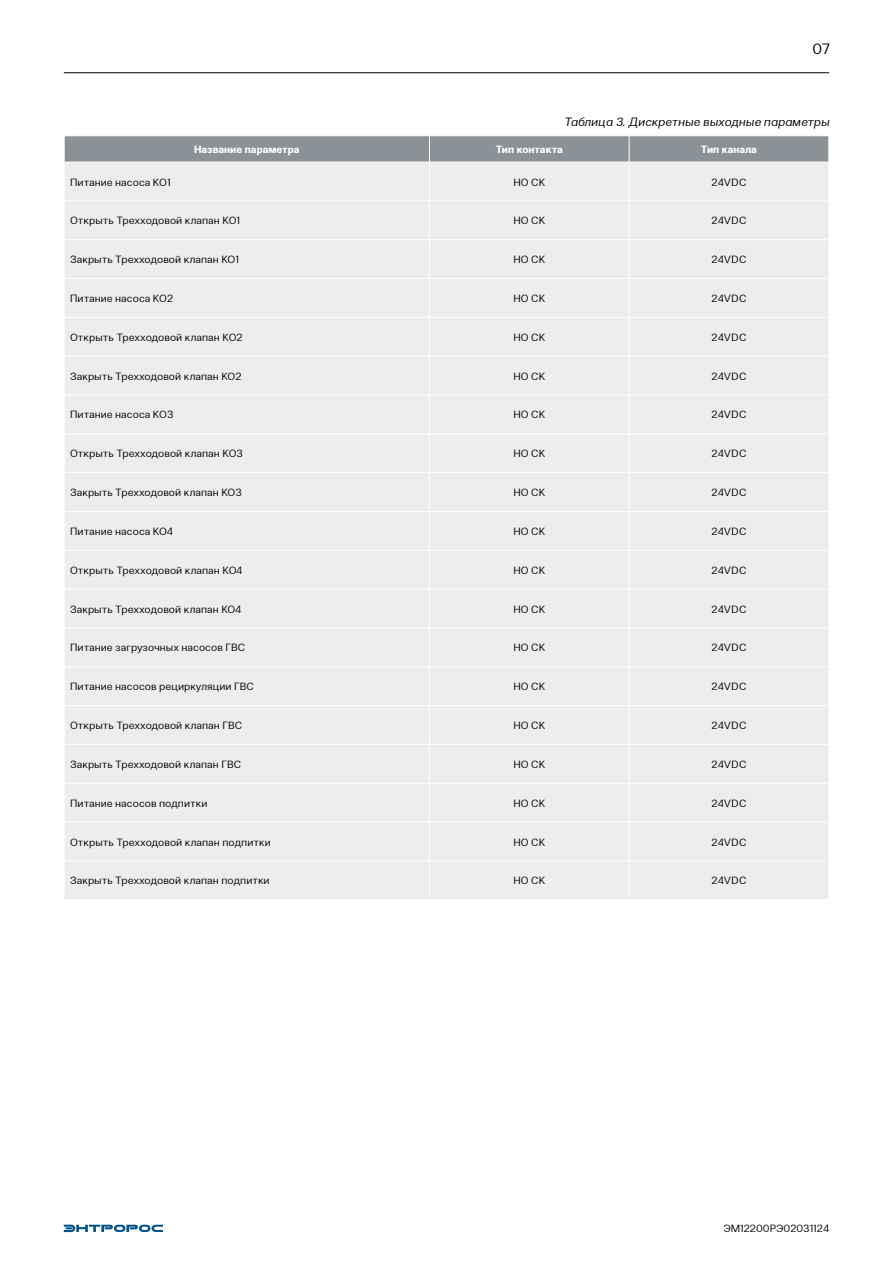
<style>
.page{position:relative;width:893px;height:1263px;background:#fff}
.page>*{position:absolute;margin:0;border:0;box-sizing:border-box;transform-origin:0 0}
.t1{font:15px "Clinica Pro";color:#000}
.t2{font:italic 12px "Clinica Pro";color:#000}
.t3{font:10.5px "Clinica Pro";color:#000}
.t4{font:700 10.5px "Clinica Pro";color:#fff}
</style>
<div class="page">
<hr style="left:64px;top:72px;width:765px;height:1px;background:#000">
<svg style="left:64px;top:1225px;width:99px;height:7px"></svg>
<div style="left:65px;top:163px;width:763px;height:736px;background:#ededee"></div>
<hr style="left:64px;top:200px;width:365px;height:1px;background:#fff">
<hr style="left:64px;top:239px;width:365px;height:1px;background:#fff">
<hr style="left:64px;top:317px;width:365px;height:1px;background:#fff">
<hr style="left:64px;top:356px;width:365px;height:1px;background:#fff">
<hr style="left:64px;top:433px;width:365px;height:1px;background:#fff">
<hr style="left:64px;top:472px;width:365px;height:1px;background:#fff">
<hr style="left:64px;top:550px;width:365px;height:1px;background:#fff">
<hr style="left:64px;top:589px;width:365px;height:1px;background:#fff">
<hr style="left:64px;top:628px;width:365px;height:1px;background:#fff">
<hr style="left:64px;top:666px;width:365px;height:1px;background:#fff">
<hr style="left:64px;top:705px;width:365px;height:1px;background:#fff">
<hr style="left:64px;top:744px;width:365px;height:1px;background:#fff">
<hr style="left:64px;top:783px;width:365px;height:1px;background:#fff">
<hr style="left:64px;top:822px;width:365px;height:1px;background:#fff">
<hr style="left:64px;top:860px;width:365px;height:1px;background:#fff">
<hr style="left:429px;top:200px;width:200px;height:1px;background:#fff">
<hr style="left:629px;top:200px;width:200px;height:1px;background:#fff">
<hr style="left:429px;top:239px;width:200px;height:1px;background:#fff">
<hr style="left:629px;top:239px;width:200px;height:1px;background:#fff">
<hr style="left:429px;top:278px;width:200px;height:1px;background:#fff">
<hr style="left:629px;top:278px;width:200px;height:1px;background:#fff">
<hr style="left:429px;top:317px;width:200px;height:1px;background:#fff">
<hr style="left:629px;top:317px;width:200px;height:1px;background:#fff">
<hr style="left:429px;top:356px;width:200px;height:1px;background:#fff">
<hr style="left:629px;top:356px;width:200px;height:1px;background:#fff">
<hr style="left:429px;top:395px;width:200px;height:1px;background:#fff">
<hr style="left:629px;top:395px;width:200px;height:1px;background:#fff">
<hr style="left:429px;top:433px;width:200px;height:1px;background:#fff">
<hr style="left:629px;top:433px;width:200px;height:1px;background:#fff">
<hr style="left:429px;top:472px;width:200px;height:1px;background:#fff">
<hr style="left:629px;top:472px;width:200px;height:1px;background:#fff">
<hr style="left:429px;top:511px;width:200px;height:1px;background:#fff">
<hr style="left:629px;top:511px;width:200px;height:1px;background:#fff">
<hr style="left:429px;top:550px;width:200px;height:1px;background:#fff">
<hr style="left:629px;top:550px;width:200px;height:1px;background:#fff">
<hr style="left:429px;top:589px;width:200px;height:1px;background:#fff">
<hr style="left:629px;top:589px;width:200px;height:1px;background:#fff">
<hr style="left:429px;top:628px;width:200px;height:1px;background:#fff">
<hr style="left:629px;top:628px;width:200px;height:1px;background:#fff">
<hr style="left:429px;top:666px;width:200px;height:1px;background:#fff">
<hr style="left:629px;top:666px;width:200px;height:1px;background:#fff">
<hr style="left:429px;top:705px;width:200px;height:1px;background:#fff">
<hr style="left:629px;top:705px;width:200px;height:1px;background:#fff">
<hr style="left:429px;top:744px;width:200px;height:1px;background:#fff">
<hr style="left:629px;top:744px;width:200px;height:1px;background:#fff">
<hr style="left:429px;top:783px;width:200px;height:1px;background:#fff">
<hr style="left:629px;top:783px;width:200px;height:1px;background:#fff">
<hr style="left:429px;top:822px;width:200px;height:1px;background:#fff">
<hr style="left:629px;top:822px;width:200px;height:1px;background:#fff">
<hr style="left:429px;top:860px;width:200px;height:1px;background:#fff">
<hr style="left:629px;top:860px;width:200px;height:1px;background:#fff">
<svg style="left:64px;top:136px;width:765px;height:26px;background:#8d959a"></svg>
<hr style="left:64px;top:278px;width:365px;height:1px;background:#fff">
<hr style="left:64px;top:395px;width:365px;height:1px;background:#fff">
<hr style="left:64px;top:511px;width:365px;height:1px;background:#fff">
<hr style="left:429px;top:162px;width:1px;height:38px;background:#fff">
<hr style="left:629px;top:162px;width:1px;height:38px;background:#fff">
<hr style="left:429px;top:201px;width:1px;height:38px;background:#fff">
<hr style="left:629px;top:201px;width:1px;height:38px;background:#fff">
<hr style="left:429px;top:240px;width:1px;height:38px;background:#fff">
<hr style="left:629px;top:240px;width:1px;height:38px;background:#fff">
<hr style="left:429px;top:279px;width:1px;height:38px;background:#fff">
<hr style="left:629px;top:279px;width:1px;height:38px;background:#fff">
<hr style="left:429px;top:318px;width:1px;height:38px;background:#fff">
<hr style="left:629px;top:318px;width:1px;height:38px;background:#fff">
<hr style="left:429px;top:357px;width:1px;height:38px;background:#fff">
<hr style="left:629px;top:357px;width:1px;height:38px;background:#fff">
<hr style="left:429px;top:395px;width:1px;height:38px;background:#fff">
<hr style="left:629px;top:395px;width:1px;height:38px;background:#fff">
<hr style="left:429px;top:434px;width:1px;height:38px;background:#fff">
<hr style="left:629px;top:434px;width:1px;height:38px;background:#fff">
<hr style="left:429px;top:473px;width:1px;height:38px;background:#fff">
<hr style="left:629px;top:473px;width:1px;height:38px;background:#fff">
<hr style="left:429px;top:512px;width:1px;height:38px;background:#fff">
<hr style="left:629px;top:512px;width:1px;height:38px;background:#fff">
<hr style="left:429px;top:551px;width:1px;height:38px;background:#fff">
<hr style="left:629px;top:551px;width:1px;height:38px;background:#fff">
<hr style="left:429px;top:589px;width:1px;height:39px;background:#fff">
<hr style="left:629px;top:589px;width:1px;height:39px;background:#fff">
<hr style="left:429px;top:628px;width:1px;height:38px;background:#fff">
<hr style="left:629px;top:628px;width:1px;height:38px;background:#fff">
<hr style="left:429px;top:667px;width:1px;height:38px;background:#fff">
<hr style="left:629px;top:667px;width:1px;height:38px;background:#fff">
<hr style="left:429px;top:706px;width:1px;height:38px;background:#fff">
<hr style="left:629px;top:706px;width:1px;height:38px;background:#fff">
<hr style="left:429px;top:745px;width:1px;height:38px;background:#fff">
<hr style="left:629px;top:745px;width:1px;height:38px;background:#fff">
<hr style="left:429px;top:784px;width:1px;height:38px;background:#fff">
<hr style="left:629px;top:784px;width:1px;height:38px;background:#fff">
<hr style="left:429px;top:822px;width:1px;height:38px;background:#fff">
<hr style="left:629px;top:822px;width:1px;height:38px;background:#fff">
<hr style="left:429px;top:861px;width:1px;height:38px;background:#fff">
<hr style="left:629px;top:861px;width:1px;height:38px;background:#fff">
<h1 class="t1" style="left:813px;top:40px;width:19px">07</h1>
<p class="t2" style="left:564px;top:115px;width:267px">Таблица 3. Дискретные выходные параметры</p>
<p class="t4" style="left:194px;top:143px;width:107px">Название параметра</p>
<p class="t4" style="left:496px;top:143px;width:69px">Тип контакта</p>
<p class="t4" style="left:701px;top:143px;width:58px">Тип канала</p>
<p class="t3" style="left:70px;top:176px;width:102px">Питание насоса КО1</p>
<p class="t3" style="left:513px;top:176px;width:33px">НО СК</p>
<p class="t3" style="left:712px;top:176px;width:36px">24VDC</p>
<p class="t3" style="left:70px;top:215px;width:171px">Открыть Трехходовой клапан КО1</p>
<p class="t3" style="left:513px;top:215px;width:33px">НО СК</p>
<p class="t3" style="left:712px;top:215px;width:36px">24VDC</p>
<p class="t3" style="left:70px;top:253px;width:170px">Закрыть Трехходовой клапан КО1</p>
<p class="t3" style="left:513px;top:253px;width:33px">НО СК</p>
<p class="t3" style="left:712px;top:253px;width:36px">24VDC</p>
<p class="t3" style="left:70px;top:292px;width:105px">Питание насоса КО2</p>
<p class="t3" style="left:513px;top:292px;width:33px">НО СК</p>
<p class="t3" style="left:712px;top:292px;width:36px">24VDC</p>
<p class="t3" style="left:70px;top:331px;width:174px">Открыть Трехходовой клапан КО2</p>
<p class="t3" style="left:513px;top:331px;width:33px">НО СК</p>
<p class="t3" style="left:712px;top:331px;width:36px">24VDC</p>
<p class="t3" style="left:70px;top:370px;width:173px">Закрыть Трехходовой клапан КО2</p>
<p class="t3" style="left:513px;top:370px;width:33px">НО СК</p>
<p class="t3" style="left:712px;top:370px;width:36px">24VDC</p>
<p class="t3" style="left:70px;top:409px;width:105px">Питание насоса КО3</p>
<p class="t3" style="left:513px;top:409px;width:33px">НО СК</p>
<p class="t3" style="left:712px;top:409px;width:36px">24VDC</p>
<p class="t3" style="left:70px;top:447px;width:174px">Открыть Трехходовой клапан КО3</p>
<p class="t3" style="left:513px;top:447px;width:33px">НО СК</p>
<p class="t3" style="left:712px;top:447px;width:36px">24VDC</p>
<p class="t3" style="left:70px;top:486px;width:173px">Закрыть Трехходовой клапан КО3</p>
<p class="t3" style="left:513px;top:486px;width:33px">НО СК</p>
<p class="t3" style="left:712px;top:486px;width:36px">24VDC</p>
<p class="t3" style="left:70px;top:525px;width:104px">Питание насоса КО4</p>
<p class="t3" style="left:513px;top:525px;width:33px">НО СК</p>
<p class="t3" style="left:712px;top:525px;width:36px">24VDC</p>
<p class="t3" style="left:70px;top:564px;width:174px">Открыть Трехходовой клапан КО4</p>
<p class="t3" style="left:513px;top:564px;width:33px">НО СК</p>
<p class="t3" style="left:712px;top:564px;width:36px">24VDC</p>
<p class="t3" style="left:70px;top:603px;width:173px">Закрыть Трехходовой клапан КО4</p>
<p class="t3" style="left:513px;top:603px;width:33px">НО СК</p>
<p class="t3" style="left:712px;top:603px;width:36px">24VDC</p>
<p class="t3" style="left:70px;top:642px;width:177px">Питание загрузочных насосов ГВС</p>
<p class="t3" style="left:513px;top:642px;width:33px">НО СК</p>
<p class="t3" style="left:712px;top:642px;width:36px">24VDC</p>
<p class="t3" style="left:70px;top:680px;width:185px">Питание насосов рециркуляции ГВС</p>
<p class="t3" style="left:513px;top:680px;width:33px">НО СК</p>
<p class="t3" style="left:712px;top:680px;width:36px">24VDC</p>
<p class="t3" style="left:70px;top:719px;width:174px">Открыть Трехходовой клапан ГВС</p>
<p class="t3" style="left:513px;top:719px;width:33px">НО СК</p>
<p class="t3" style="left:712px;top:719px;width:36px">24VDC</p>
<p class="t3" style="left:70px;top:758px;width:173px">Закрыть Трехходовой клапан ГВС</p>
<p class="t3" style="left:513px;top:758px;width:33px">НО СК</p>
<p class="t3" style="left:712px;top:758px;width:36px">24VDC</p>
<p class="t3" style="left:70px;top:797px;width:139px">Питание насосов подпитки</p>
<p class="t3" style="left:513px;top:797px;width:33px">НО СК</p>
<p class="t3" style="left:712px;top:797px;width:36px">24VDC</p>
<p class="t3" style="left:70px;top:836px;width:202px">Открыть Трехходовой клапан подпитки</p>
<p class="t3" style="left:513px;top:836px;width:33px">НО СК</p>
<p class="t3" style="left:712px;top:836px;width:36px">24VDC</p>
<p class="t3" style="left:70px;top:874px;width:201px">Закрыть Трехходовой клапан подпитки</p>
<p class="t3" style="left:513px;top:874px;width:33px">НО СК</p>
<p class="t3" style="left:712px;top:874px;width:36px">24VDC</p>
<p class="t3" style="left:723px;top:1222px;width:107px">ЭМ12200РЭ02031124</p>
</div>
